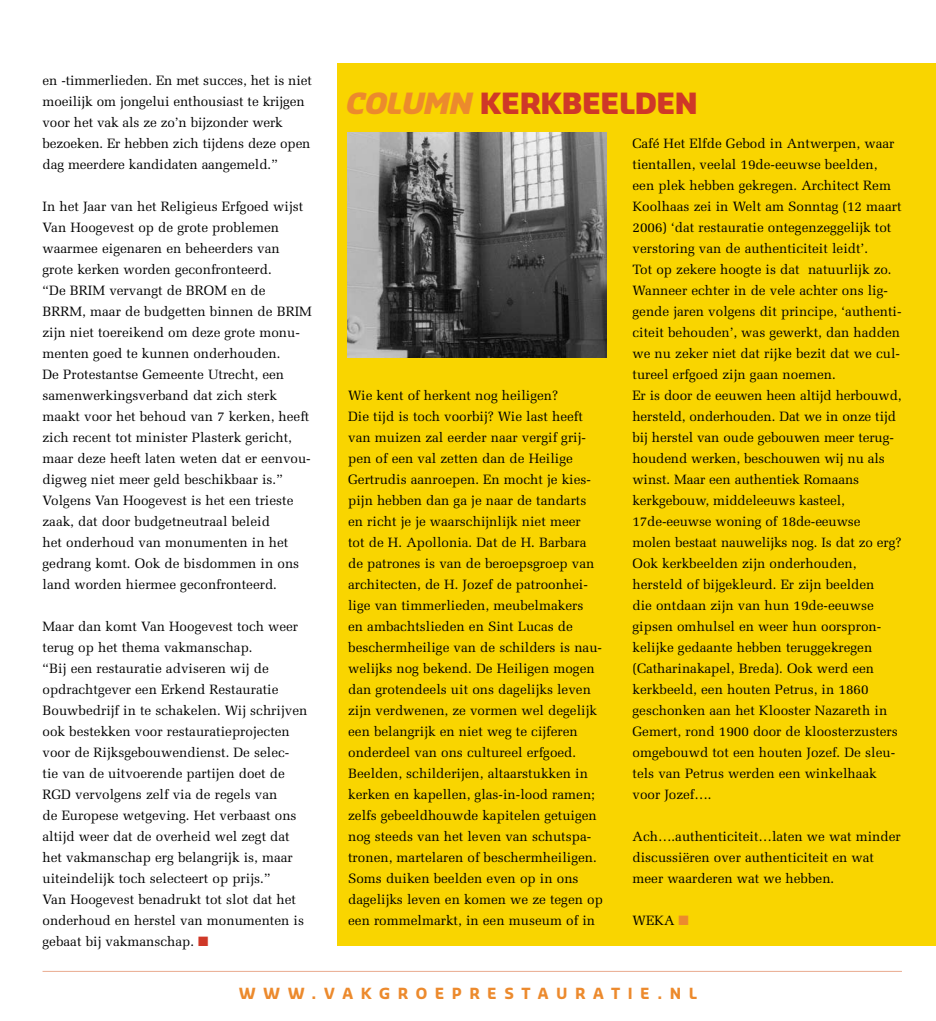
<style>
.page{position:relative;width:936px;height:1021px;background:#fff}
.page>*{position:absolute;margin:0;border:0;box-sizing:border-box;transform-origin:0 0}
.Kop{font:900 28.5px "Sansa";color:#cf3828}
.t1{font:700 15px "Sansa";letter-spacing:.5em;color:#ec8a2d}
.Platte_Tekst{font:13.5px/21px "Melior";color:#000}
.s1{color:#cf3828}
.s2{font-style:italic;color:#ec8a2d}
.s3{color:#ec8a2d}
</style>
<div class="page">
<hr style="left:43px;top:971px;width:858px;height:1px;background:#e9aa8e">
<div style="left:337px;top:64px;width:598px;height:882px;background:#f9d500"></div>
<img style="left:348px;top:133px;width:259px;height:225px">
<p class="Platte_Tekst" style="left:43px;top:69px;width:271px">en -timmerlieden. En met succes, het is niet moeilijk om jongelui enthousiast te krijgen voor het vak als ze zo’n bijzonder werk bezoeken. Er hebben zich tijdens deze open dag meerdere kandidaten aangemeld.”</p>
<p class="Platte_Tekst" style="left:43px;top:195px;width:271px">In het Jaar van het Religieus Erfgoed wijst Van Hoogevest op de grote problemen waarmee eigenaren en beheerders van grote kerken worden geconfronteerd.<br>“De BRIM vervangt de BROM en de BRRM, maar de budgetten binnen de BRIM zijn niet toereikend om deze grote monu&shy;menten goed te kunnen onderhouden.<br>De Protestantse Gemeente Utrecht, een samenwerkingsverband dat zich sterk maakt voor het behoud van 7 kerken, heeft zich recent tot minister Plasterk gericht, maar deze heeft laten weten dat er eenvou&shy;digweg niet meer geld beschikbaar is.” Volgens Van Hoogevest is het een trieste zaak, dat door budgetneutraal beleid<br>het onderhoud van monumenten in het gedrang komt. Ook de bisdommen in ons land worden hiermee geconfronteerd.</p>
<p class="Platte_Tekst" style="left:43px;top:615px;width:266px">Maar dan komt Van Hoogevest toch weer terug op het thema vakmanschap.<br>“Bij een restauratie adviseren wij de opdrachtgever een Erkend Restauratie Bouwbedrijf in te schakelen. Wij schrijven ook bestekken voor restauratieprojecten voor de Rijksgebouwendienst. De selec&shy;tie van de uitvoerende partijen doet de RGD vervolgens zelf via de regels van<br>de Europese wetgeving. Het verbaast ons altijd weer dat de overheid wel zegt dat het vakmanschap erg belangrijk is, maar uiteindelijk toch selecteert op prijs.”<br>Van Hoogevest benadrukt tot slot dat het onderhoud en herstel van monumenten is gebaat bij vakmanschap. <span class="s1">■</span></p>
<p class="Kop" style="left:347px;top:85px;width:352px"><span class="s2">COLUMN</span> KERKBEELDEN</p>
<p class="Platte_Tekst" style="left:348px;top:384px;width:255px">Wie kent of herkent nog heiligen?<br>Die tijd is toch voorbij? Wie last heeft van muizen zal eerder naar vergif grij&shy;pen of een val zetten dan de Heilige Gertrudis aanroepen. En mocht je kies&shy;pijn hebben dan ga je naar de tandarts en richt je je waarschijnlijk niet meer<br>tot de H. Apollonia. Dat de H. Barbara de patrones is van de beroepsgroep van architecten, de H. Jozef de patroonhei&shy;lige van timmerlieden, meubelmakers<br>en ambachtslieden en Sint Lucas de beschermheilige van de schilders is nau&shy;welijks nog bekend. De Heiligen mogen dan grotendeels uit ons dagelijks leven zijn verdwenen, ze vormen wel degelijk een belangrijk en niet weg te cijferen onderdeel van ons cultureel erfgoed.<br>Beelden, schilderijen, altaarstukken in kerken en kapellen, glas-in-lood ramen; zelfs gebeeldhouwde kapitelen getuigen nog steeds van het leven van schutspa&shy;tronen, martelaren of beschermheiligen.</p>
<p class="Platte_Tekst" style="left:348px;top:867px;width:256px">Soms duiken beelden even op in ons dagelijks leven en komen we ze tegen op een rommelmarkt, in een museum of in</p>
<p class="Platte_Tekst" style="left:632px;top:132px;width:270px">Café Het Elfde Gebod in Antwerpen, waar tientallen, veelal 19de-eeuwse beelden, een plek hebben gekregen. Architect Rem Koolhaas zei in Welt am Sonntag (12 maart 2006) ‘dat restauratie ontegenzeggelijk tot verstoring van de authenticiteit leidt’.</p>
<p class="Platte_Tekst" style="left:632px;top:258px;width:270px">Tot op zekere hoogte is dat natuurlijk zo.<br>Wanneer echter in de vele achter ons lig&shy;gende jaren volgens dit principe, ‘authenti&shy;citeit behouden’, was gewerkt, dan hadden we nu zeker niet dat rijke bezit dat we cul&shy;tureel erfgoed zijn gaan noemen.<br>Er is door de eeuwen heen altijd herbouwd, hersteld, onderhouden. Dat we in onze tijd bij herstel van oude gebouwen meer terug&shy;houdend werken, beschouwen wij nu als winst. Maar een authentiek Romaans kerkgebouw, middeleeuws kasteel, 17de-eeuwse woning of 18de-eeuwse molen bestaat nauwelijks nog. Is dat zo erg?</p>
<p class="Platte_Tekst" style="left:632px;top:552px;width:267px">Ook kerkbeelden zijn onderhouden, hersteld of bijgekleurd. Er zijn beelden<br>die ontdaan zijn van hun 19de-eeuwse gipsen omhulsel en weer hun oorspron&shy;kelijke gedaante hebben teruggekregen (Catharinakapel, Breda). Ook werd een kerkbeeld, een houten Petrus, in 1860 geschonken aan het Klooster Nazareth in Gemert, rond 1900 door de kloosterzusters omgebouwd tot een houten Jozef. De sleu&shy;tels van Petrus werden een winkelhaak voor Jozef….</p>
<p class="Platte_Tekst" style="left:632px;top:825px;width:270px">Ach….authenticiteit…laten we wat minder discussiëren over authenticiteit en wat meer waarderen wat we hebben.</p>
<p class="Platte_Tekst" style="left:632px;top:909px;width:58px">WEKA <span class="s3">■</span></p>
<p class="t1" style="left:239px;top:983px;width:460px">WWW.VAKGROEPRESTAURATIE.NL</p>
</div>
